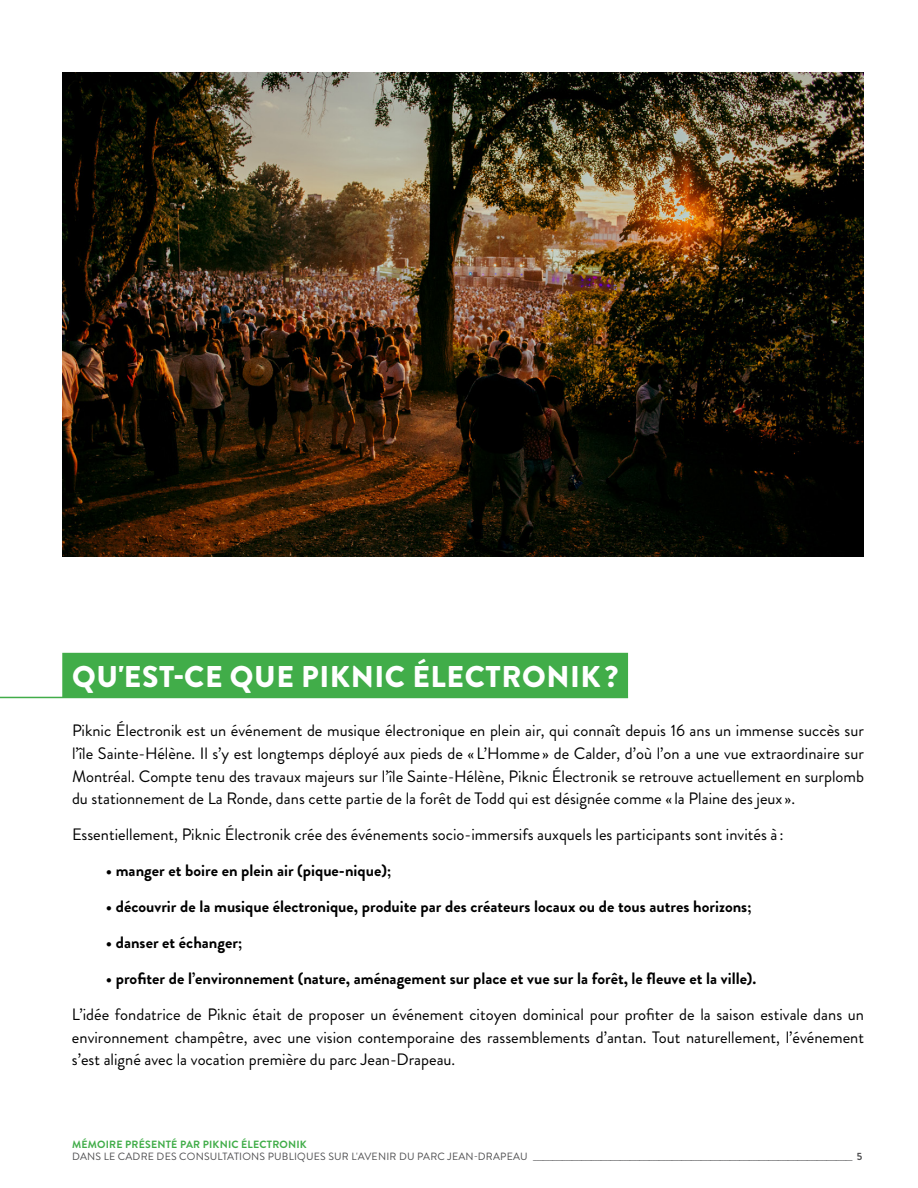
<style>
.page{position:relative;width:918px;height:1188px;background:#fff}
.page>*{position:absolute;margin:0;border:0;box-sizing:border-box;transform-origin:0 0}
.t1{font:900 30px "Brandon Grotesque";letter-spacing:.02em;color:#fff}
.t2{font:16.5px/22.5px "Brandon Grotesque";color:#000;text-align:justify}
.t3{font:700 16.5px "Brandon Grotesque";color:#000}
.t4{font:10.5px/12px "Brandon Grotesque";letter-spacing:.02em;color:#4d4d4f}
.s1{font-weight:700;color:#41ad49}
.s2{font-weight:700}
</style>
<div class="page">
<div style="left:62px;top:653px;width:566px;height:45px;background:#41ad49"></div>
<hr style="left:0;top:697px;width:628px;height:1px;background:#41ad49">
<img style="left:62px;top:72px;width:802px;height:484px">
<h1 class="t1" style="left:72px;top:655px;width:548px">QU'EST-CE QUE PIKNIC ÉLECTRONIK?</h1>
<p class="t2" style="left:72px;top:720px;width:794px">Piknic Électronik est un événement de musique électronique en plein air, qui connaît depuis 16 ans un immense succès sur l’île Sainte-Hélène. Il s’y est longtemps déployé aux pieds de « L’Homme » de Calder, d’où l’on a une vue extraordinaire sur Montréal. Compte tenu des travaux majeurs sur l’île Sainte-Hélène, Piknic Électronik se retrouve actuellement en surplomb du stationnement de La Ronde, dans cette partie de la forêt de Todd qui est désignée comme « la Plaine des jeux ».</p>
<p class="t2" style="left:72px;top:823px;width:713px">Essentiellement, Piknic Électronik crée des événements socio-immersifs auxquels les participants sont invités à :</p>
<p class="t3" style="left:106px;top:859px;width:287px">• manger et boire en plein air (pique-nique);</p>
<p class="t3" style="left:106px;top:895px;width:647px">• découvrir de la musique électronique, produite par des créateurs locaux ou de tous autres horizons;</p>
<p class="t3" style="left:106px;top:931px;width:138px">• danser et échanger;</p>
<p class="t3" style="left:106px;top:967px;width:652px">• profiter de l’environnement (nature, aménagement sur place et vue sur la forêt, le fleuve et la ville).</p>
<p class="t2" style="left:72px;top:1003px;width:794px">L’idée fondatrice de Piknic était de proposer un événement citoyen dominical pour profiter de la saison estivale dans un environnement champêtre, avec une vision contemporaine des rassemblements d’antan. Tout naturellement, l’événement s’est aligné avec la vocation première du parc Jean-Drapeau.</p>
<p class="t4" style="left:72px;top:1138px;width:792px"><span class="s1">MÉMOIRE PRÉSENTÉ PAR PIKNIC ÉLECTRONIK<br></span>DANS LE CADRE DES CONSULTATIONS PUBLIQUES SUR L'AVENIR DU PARC JEAN-DRAPEAU ___________________________________________________________________________________________________ <span class="s2">5</span></p>
</div>
